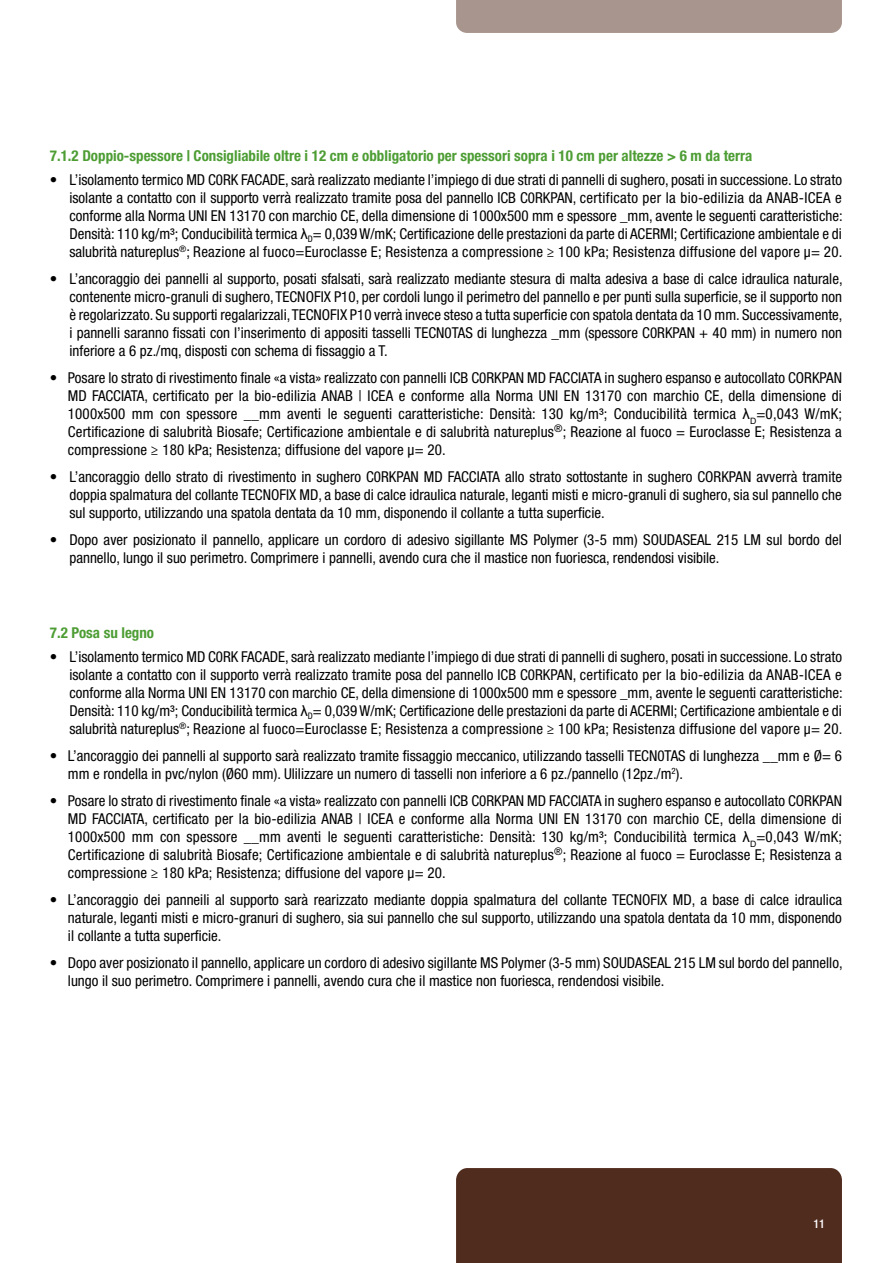
<style>
.page{position:relative;width:893px;height:1263px;background:#fff}
.page>*{position:absolute;margin:0;border:0;box-sizing:border-box;transform-origin:0 0}
.t1{font:condensed 15px/18px "Helvetica Neue LT Std";color:#000;text-align:justify}
.t2{font:700 condensed 15px "Helvetica Neue LT Std";color:#4d9d34}
.t3{font:500 condensed 12px "Helvetica Neue LT Std";color:#fff}
.s1{font-family:"Arial";font-stretch:normal}
</style>
<div class="page">
<div style="left:456px;top:0;width:386px;height:33px;background:#a8968e"></div>
<div style="left:456px;top:1168px;width:386px;height:95px;background:#502c1e"></div>
<p class="t2" style="left:50px;top:146px;width:704px">7.1.2 Doppio-spessore | Consigliabile oltre i 12 cm e obbligatorio per spessori sopra i 10 cm per altezze &gt; 6 m da terra</p>
<p class="t1" style="left:69px;top:170px;width:775px;text-indent:-19px">• L’isolamento termico MD C0RK FACADE, sarà realizzato mediante l’impiego di due strati di pannelli di sughero, posati in successione. Lo strato isolante a contatto con il supporto verrà realizzato tramite posa del pannello ICB C0RKPAN, certificato per la bio-edilizia da ANAB-ICEA e conforme alla Norma UNI EN 13170 con marchio CE, della dimensione di 1000x500 mm e spessore _mm, avente le seguenti caratteristiche:<br>Densità: 110 kg/m³; Conducibilità termica <span class="s1">λ</span><sub>D</sub>= 0,039 W/mK; Certificazione delle prestazioni da parte di ACERMI; Certificazione ambientale e di salubrità natureplus<sup>®</sup>; Reazione al fuoco=Euroclasse E; Resistenza a compressione ≥ 100 kPa; Resistenza diffusione del vapore μ= 20.</p>
<p class="t1" style="left:69px;top:269px;width:775px;text-indent:-20px">• L’ancoraggio dei pannelli al supporto, posati sfalsati, sarà realizzato mediante stesura di malta adesiva a base di calce idraulica naturale, contenente micro-granuli di sughero, TECNOFIX P10, per cordoli lungo il perimetro del pannello e per punti sulla superficie, se il supporto non è regolarizzato. Su supporti regalarizzali, TECNOFIX P10 verrà invece steso a tutta superficie con spatola dentata da 1O mm. Successivamente, i pannelli saranno fissati con l’inserimento di appositi tasselli TECN0TAS di lunghezza _mm (spessore C0RKPAN + 40 mm) in numero non inferiore a 6 pz./mq, disposti con schema di fissaggio a T.</p>
<p class="t1" style="left:68px;top:368px;width:775px;text-indent:-18px">• Posare lo strato di rivestimento finale «a vista» realizzato con pannelli ICB C0RKPAN MD FACCIATA in sughero espanso e autocollato CORKPAN MD FACCIATA, certificato per la bio-edilizia ANAB | ICEA e conforme alla Norma UNl EN 13170 con marchio CE, della dimensione di 1000x500 mm con spessore __mm aventi le seguenti caratteristiche: Densità: 130 kg/m³; Conducibilità termica <span class="s1">λ</span><sub>D</sub>=0,043 W/mK; Certificazione di salubrità Biosafe; Certificazione ambientale e di salubrità natureplus<sup>®</sup>; Reazione al fuoco = Euroclasse E; Resistenza a compressione ≥ 180 kPa; Resistenza; diffusione del vapore μ= 20.</p>
<p class="t1" style="left:69px;top:467px;width:774px;text-indent:-20px">• L’ancoraggio dello strato di rivestimento in sughero C0RKPAN MD FACCIATA allo strato sottostante in sughero CORKPAN avverrà tramite doppia spalmatura del collante TECNOFIX MD, a base di calce idraulica naturale, leganti misti e micro-granuli di sughero, sia sul pannello che sul supporto, utilizzando una spatola dentata da 10 mm, disponendo il collante a tutta superficie.</p>
<p class="t1" style="left:69px;top:530px;width:774px;text-indent:-20px">• Dopo aver posizionato il pannello, applicare un cordoro di adesivo sigillante MS Polymer (3-5 mm) SOUDASEAL 215 LM sul bordo del pannello, lungo il suo perimetro. Comprimere i pannelli, avendo cura che il mastice non fuoriesca, rendendosi visibile.</p>
<p class="t2" style="left:50px;top:623px;width:106px">7.2 Posa su legno</p>
<p class="t1" style="left:69px;top:647px;width:775px;text-indent:-19px">• L’isolamento termico MD C0RK FACADE, sarà realizzato mediante l’impiego di due strati di pannelli di sughero, posati in successione. Lo strato isolante a contatto con il supporto verrà realizzato tramite posa del pannello ICB C0RKPAN, certificato per la bio-edilizia da ANAB-ICEA e conforme alla Norma UNI EN 13170 con marchio CE, della dimensione di 1000x500 mm e spessore _mm, avente le seguenti caratteristiche:<br>Densità: 110 kg/m³; Conducibilità termica <span class="s1">λ</span><sub>D</sub>= 0,039 W/mK; Certificazione delle prestazioni da parte di ACERMI; Certificazione ambientale e di salubrità natureplus<sup>®</sup>; Reazione al fuoco=Euroclasse E; Resistenza a compressione ≥ 100 kPa; Resistenza diffusione del vapore μ= 20.</p>
<p class="t1" style="left:68px;top:746px;width:775px;text-indent:-18px">• L’ancoraggio dei pannelli al supporto sarà realizzato tramite fissaggio meccanico, utilizzando tasselli TECN0TAS di lunghezza __mm e Ø= 6 mm e rondella in pvc/nylon (Ø60 mm). Ulilizzare un numero di tasselli non inferiore a 6 pz./pannello (12pz./m<sup>2</sup>).</p>
<p class="t1" style="left:68px;top:791px;width:776px;text-indent:-18px">• Posare lo strato di rivestimento finale «a vista» realizzato con pannelli ICB C0RKPAN MD FACCIATA in sughero espanso e autocollato CORKPAN MD FACCIATA, certificato per la bio-edilizia ANAB | ICEA e conforme alla Norma UNl EN 13170 con marchio CE, della dimensione di 1000x500 mm con spessore __mm aventi le seguenti caratteristiche: Densità: 130 kg/m³; Conducibilità termica <span class="s1">λ</span><sub>D</sub>=0,043 W/mK; Certificazione di salubrità Biosafe; Certificazione ambientale e di salubrità natureplus<sup>®</sup>; Reazione al fuoco = Euroclasse E; Resistenza a compressione ≥ 180 kPa; Resistenza; diffusione del vapore μ= 20.</p>
<p class="t1" style="left:68px;top:890px;width:776px;text-indent:-18px">• L’ancoraggio dei panneili al supporto sarà rearizzato mediante doppia spalmatura del collante TECNOFIX MD, a base di calce idraulica naturale, leganti misti e micro-granuri di sughero, sia sui pannello che sul supporto, utilizzando una spatola dentata da 10 mm, disponendo il collante a tutta superficie.</p>
<p class="t1" style="left:68px;top:953px;width:776px;text-indent:-18px">• Dopo aver posizionato il pannello, applicare un cordoro di adesivo sigillante MS Polymer (3-5 mm) SOUDASEAL 215 LM sul bordo del pannello, lungo il suo perimetro. Comprimere i pannelli, avendo cura che il mastice non fuoriesca, rendendosi visibile.</p>
<p class="t3" style="left:813px;top:1217px;width:13px">11</p>
</div>
